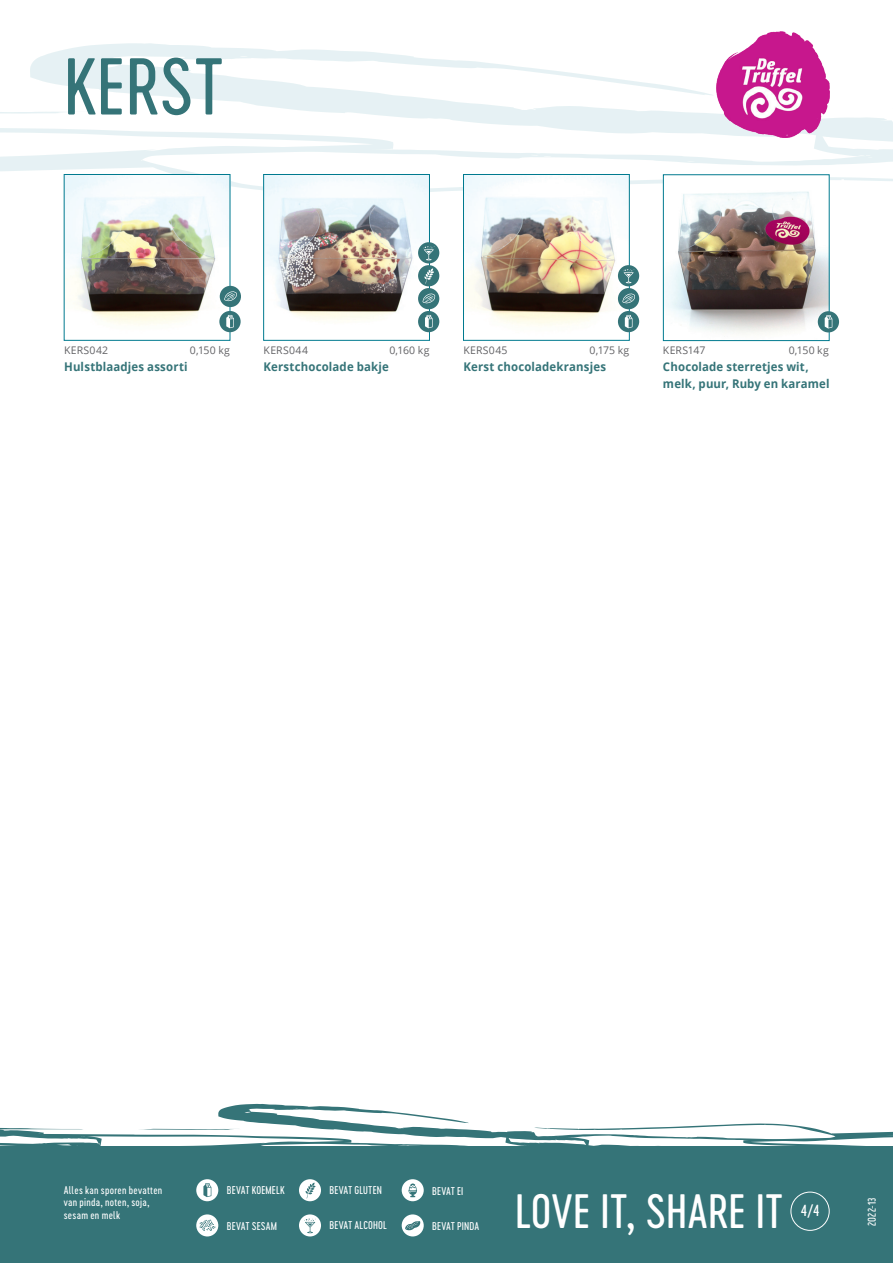
<style>
.page{position:relative;width:893px;height:1263px;background:#fff}
.page>*{position:absolute;margin:0;border:0;box-sizing:border-box;transform-origin:0 0}
.t1{font:75px "Cervo Neue Regular Neue";color:#357478}
.t2{font:45px "Cervo Neue Regular Neue";color:#fff}
.t3{font:15px "Cervo Neue Regular Neue";color:#fff}
.t4{font:700 12px/16.5px "Open Sans";letter-spacing:.015em;color:#357478;scale:.95 1}
.t5{font:10.5px/12.6px "Cervo Neue Regular Neue";letter-spacing:.02em;color:#fff}
.t6{font:10.5px "Open Sans";letter-spacing:.02em;color:#636366}
.t7{font:10.5px "Open Sans";color:#636366}
</style>
<div class="page">
<div style="left:0;top:1146px;width:893px;height:117px;background:#357478"></div>
<svg style="left:30px;top:43px;width:800px;height:152px"></svg>
<div style="left:39px;top:56px;width:81px;height:25px;background:#e6f1f4"></div>
<svg style="left:0;top:105px;width:395px;height:68px"></svg>
<svg style="left:814px;top:97px;width:79px;height:84px"></svg>
<img style="left:66px;top:176px;width:162px;height:156px">
<div style="left:64px;top:174px;width:166px;height:167px;border:1px solid #007a8f"></div>
<img style="left:465px;top:176px;width:163px;height:157px">
<div style="left:463px;top:174px;width:167px;height:167px;border:1px solid #007a8f"></div>
<img style="left:265px;top:176px;width:163px;height:157px">
<div style="left:263px;top:174px;width:167px;height:167px;border:1px solid #007a8f"></div>
<img style="left:665px;top:176px;width:163px;height:158px">
<div style="left:663px;top:174px;width:167px;height:167px;border:1px solid #007a8f"></div>
<div style="left:219px;top:311px;width:22px;height:21px;background:#357478;border-radius:50%"></div>
<svg style="left:226px;top:315px;width:8px;height:13px"></svg>
<div style="left:818px;top:311px;width:21px;height:21px;background:#357478;border-radius:50%"></div>
<svg style="left:825px;top:315px;width:7px;height:13px"></svg>
<div style="left:618px;top:288px;width:21px;height:21px;background:#357478;border-radius:50%"></div>
<svg style="left:622px;top:293px;width:13px;height:11px"></svg>
<div style="left:618px;top:265px;width:21px;height:21px;background:#357478;border-radius:50%"></div>
<svg style="left:623px;top:269px;width:11px;height:14px"></svg>
<div style="left:618px;top:311px;width:21px;height:21px;background:#357478;border-radius:50%"></div>
<svg style="left:625px;top:315px;width:7px;height:13px"></svg>
<div style="left:418px;top:288px;width:21px;height:21px;background:#357478;border-radius:50%"></div>
<svg style="left:422px;top:293px;width:14px;height:11px"></svg>
<div style="left:418px;top:265px;width:21px;height:21px;background:#357478;border-radius:50%"></div>
<svg style="left:424px;top:268px;width:10px;height:16px"></svg>
<div style="left:418px;top:242px;width:21px;height:21px;background:#357478;border-radius:50%"></div>
<svg style="left:423px;top:246px;width:11px;height:14px"></svg>
<div style="left:418px;top:311px;width:21px;height:21px;background:#357478;border-radius:50%"></div>
<svg style="left:425px;top:315px;width:8px;height:13px"></svg>
<div style="left:220px;top:286px;width:21px;height:21px;background:#357478;border-radius:50%"></div>
<svg style="left:224px;top:291px;width:13px;height:11px"></svg>
<div style="left:790px;top:1192px;width:40px;height:39px;border:1px solid #fff;border-radius:50%"></div>
<div style="left:196px;top:1214px;width:22px;height:22px;background:#fff;border-radius:50%"></div>
<svg style="left:200px;top:1220px;width:15px;height:11px"></svg>
<div style="left:299px;top:1179px;width:22px;height:22px;background:#fff;border-radius:50%"></div>
<div style="left:299px;top:1214px;width:22px;height:22px;background:#fff;border-radius:50%"></div>
<svg style="left:304px;top:1218px;width:12px;height:15px"></svg>
<div style="left:196px;top:1179px;width:22px;height:22px;background:#fff;border-radius:50%"></div>
<div style="left:402px;top:1179px;width:22px;height:22px;background:#fff;border-radius:50%"></div>
<svg style="left:0;top:1103px;width:893px;height:95px"></svg>
<div style="left:402px;top:1214px;width:22px;height:22px;background:#fff;border-radius:50%"></div>
<svg style="left:405px;top:1221px;width:16px;height:10px"></svg>
<img style="left:716px;top:31px;width:113px;height:107px">
<h1 class="t1" style="left:64px;top:37px;width:162px">KERST</h1>
<p class="t6" style="left:64px;top:343px;width:45px">KERS042</p>
<p class="t6" style="left:190px;top:343px;width:42px">0,150 kg</p>
<p class="t4" style="left:64px;top:358px;width:131px">Hulstblaadjes assorti</p>
<p class="t6" style="left:264px;top:343px;width:46px">KERS044</p>
<p class="t6" style="left:389px;top:343px;width:42px">0,160 kg</p>
<p class="t4" style="left:264px;top:358px;width:133px">Kerstchocolade bakje</p>
<p class="t6" style="left:463px;top:343px;width:46px">KERS045</p>
<p class="t6" style="left:590px;top:343px;width:41px">0,175 kg</p>
<p class="t4" style="left:463px;top:358px;width:152px">Kerst chocoladekransjes</p>
<p class="t7" style="left:663px;top:343px;width:44px">KERS147</p>
<p class="t6" style="left:789px;top:343px;width:42px">0,150 kg</p>
<p class="t4" style="left:663px;top:359px;width:177px">Chocolade sterretjes wit, melk, puur, Ruby en karamel</p>
<p class="t5" style="left:64px;top:1183px;width:100px">Alles kan sporen bevatten</p>
<p class="t5" style="left:432px;top:1185px;width:33px">BEVAT EI</p>
<p class="t5" style="left:64px;top:1196px;width:87px">van pinda, noten, soja, sesam en melk</p>
<p class="t5" style="left:227px;top:1183px;width:59px">BEVAT KOEMELK</p>
<p class="t5" style="left:330px;top:1183px;width:54px">BEVAT GLUTEN</p>
<p class="t5" style="left:227px;top:1220px;width:52px">BEVAT SESAM</p>
<p class="t5" style="left:330px;top:1219px;width:59px">BEVAT ALCOHOL</p>
<p class="t5" style="left:432px;top:1220px;width:48px">BEVAT PINDA</p>
<h2 class="t2" style="left:515px;top:1181px;width:270px">LOVE IT, SHARE IT</h2>
<p class="t5" style="left:865px;top:1226px;width:30px;rotate:-90deg">2022-13</p>
<h3 class="t3" style="left:801px;top:1201px;width:20px">4/4</h3>
</div>
